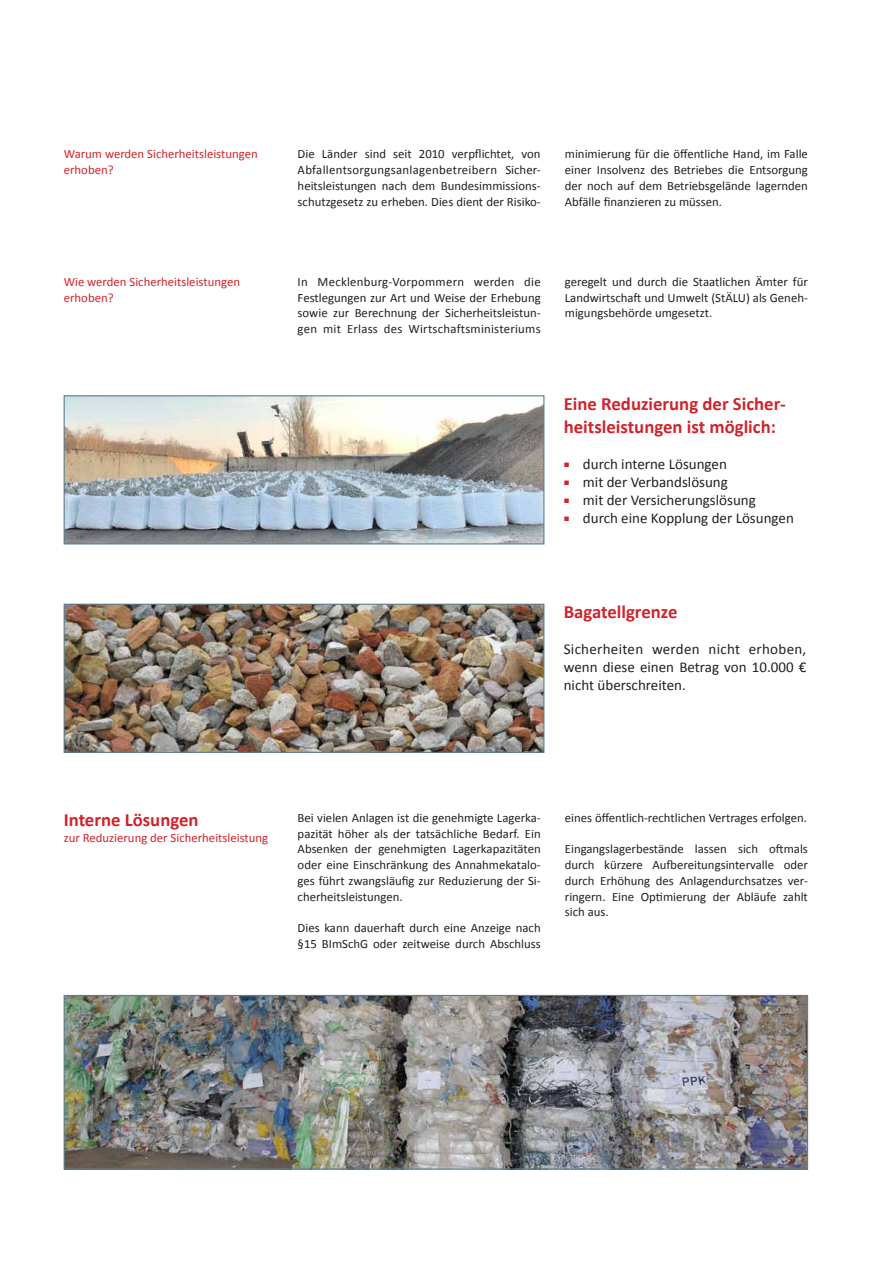
<style>
.page{position:relative;width:893px;height:1263px;background:#fff}
.page>*{position:absolute;margin:0;border:0;box-sizing:border-box;transform-origin:0 0}
.t1{font:700 18.75px/23px "Calibri";color:#d1232a}
.t2{font:15px/18px "Calibri";color:#231f20;text-align:justify}
.t3{font:12.75px/15.8px "Calibri";color:#231f20;text-align:justify}
.t4{font:12.75px/15.8px "Calibri";color:#d1232a}
.s1{font-family:"Century Gothic";font-weight:700;font-size:9.6px;color:#d1232a}
</style>
<div class="page">
<img style="left:66px;top:606px;width:476px;height:145px">
<div style="left:64px;top:604px;width:480px;height:149px;border:1px solid #5d808f"></div>
<img style="left:66px;top:997px;width:740px;height:170px">
<div style="left:64px;top:995px;width:744px;height:174px;border:1px solid #5d808f"></div>
<img style="left:66px;top:397px;width:476px;height:145px">
<div style="left:64px;top:395px;width:480px;height:149px;border:1px solid #5d808f"></div>
<p class="t4" style="left:64px;top:146px;width:195px">Warum werden Sicherheitsleistungen erhoben?</p>
<p class="t3" style="left:298px;top:146px;width:245px">Die Länder sind seit 2010 verpflichtet, von Abfallentsorgungsanlagenbetreibern Sicher&shy;heitsleistungen nach dem Bundesimmissions&shy;schutzgesetz zu erheben. Dies dient der Risiko-</p>
<p class="t3" style="left:565px;top:146px;width:245px">minimierung für die öffentliche Hand, im Falle einer Insolvenz des Betriebes die Entsorgung der noch auf dem Betriebsgelände lagernden Abfälle finanzieren zu müssen.</p>
<p class="t4" style="left:64px;top:273px;width:178px">Wie werden Sicherheitsleistungen erhoben?</p>
<p class="t3" style="left:298px;top:273px;width:245px">In Mecklenburg-Vorpommern werden die Festlegungen zur Art und Weise der Erhebung sowie zur Berechnung der Sicherheitsleistun&shy;gen mit Erlass des Wirtschaftsministeriums</p>
<p class="t3" style="left:565px;top:273px;width:245px">geregelt und durch die Staatlichen Ämter für Landwirtschaft und Umwelt (StÄLU) als Geneh&shy;migungsbehörde umgesetzt.</p>
<p class="t1" style="left:564px;top:391px;width:224px">Eine Reduzierung der Sicher&shy;heitsleistungen ist möglich:</p>
<p class="t2" style="left:564px;top:454px;width:165px"><span class="s1">■</span> durch interne Lösungen</p>
<p class="t2" style="left:564px;top:472px;width:166px"><span class="s1">■</span> mit der Verbandslösung</p>
<p class="t2" style="left:564px;top:490px;width:194px"><span class="s1">■</span> mit der Versicherungslösung</p>
<p class="t2" style="left:564px;top:508px;width:232px"><span class="s1">■</span> durch eine Kopplung der Lösungen</p>
<p class="t1" style="left:564px;top:599px;width:115px">Bagatellgrenze</p>
<p class="t2" style="left:564px;top:639px;width:244px">Sicherheiten werden nicht erhoben, wenn diese einen Betrag von 10.000 € nicht überschreiten.</p>
<p class="t1" style="left:64px;top:808px;width:136px">Interne Lösungen</p>
<p class="t4" style="left:64px;top:829px;width:206px">zur Reduzierung der Sicherheitsleistung</p>
<p class="t3" style="left:298px;top:809px;width:245px">Bei vielen Anlagen ist die genehmigte Lagerka&shy;pazität höher als der tatsächliche Bedarf. Ein Absenken der genehmigten Lagerkapazitäten oder eine Einschränkung des Annahmekatalo&shy;ges führt zwangsläufig zur Reduzierung der Si&shy;cherheitsleistungen.</p>
<p class="t3" style="left:298px;top:919px;width:245px">Dies kann dauerhaft durch eine Anzeige nach §15 BImSchG oder zeitweise durch Abschluss</p>
<p class="t3" style="left:565px;top:809px;width:244px">eines öffentlich-rechtlichen Vertrages erfolgen.</p>
<p class="t3" style="left:565px;top:840px;width:245px">Eingangslagerbestände lassen sich oftmals durch kürzere Aufbereitungsintervalle oder durch Erhöhung des Anlagendurchsatzes ver&shy;ringern. Eine Optimierung der Abläufe zahlt sich aus.</p>
</div>
